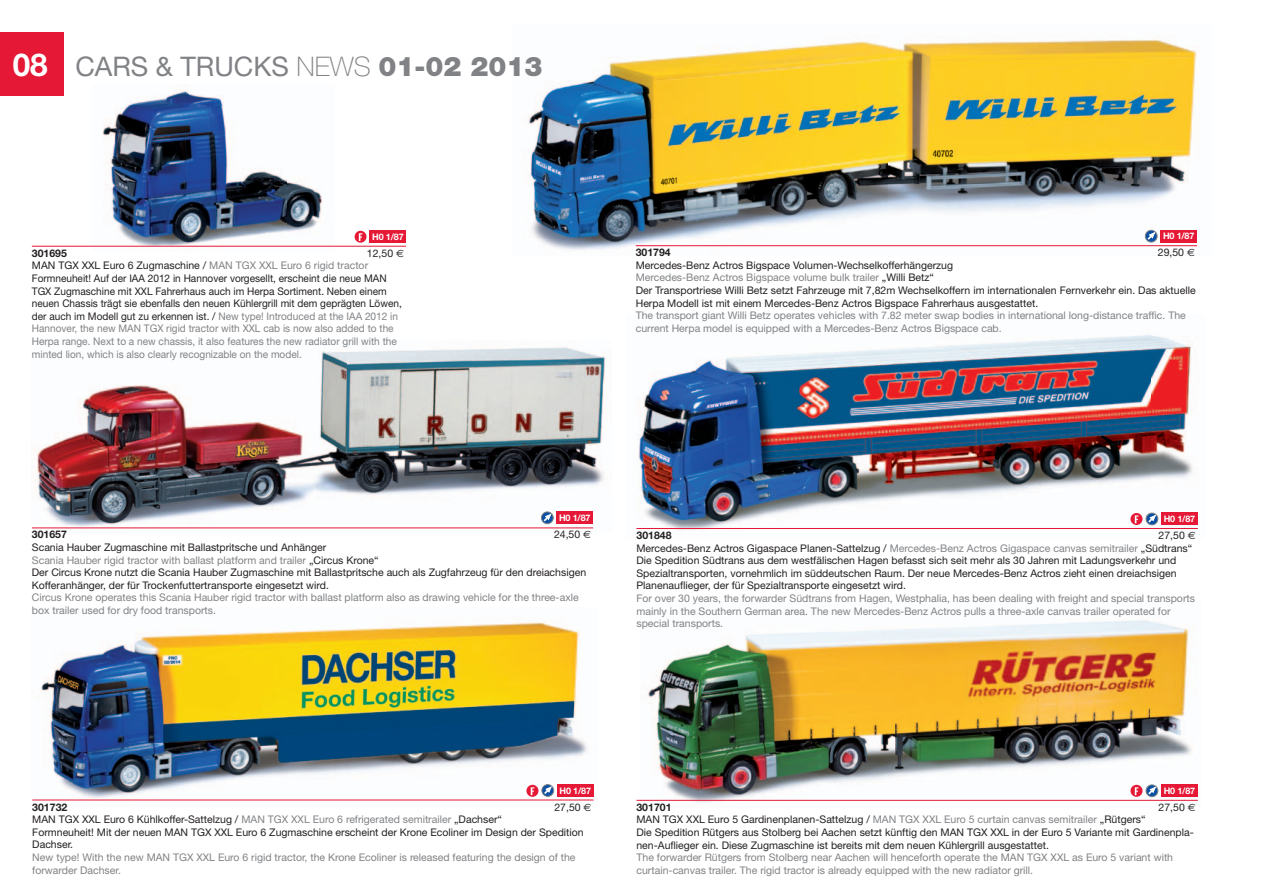
<style>
.page{position:relative;width:1263px;height:893px;background:#fff}
.page>*{position:absolute;margin:0;border:0;box-sizing:border-box;transform-origin:0 0}
.t1{font:700 31.5px "Helvetica Neue";color:#fff}
.t2{font:27px "Helvetica Neue";color:#808285}
.t3{font:10.5px/12.6px "Helvetica Neue";color:#231f20}
.t4{font:10.5px/12.6px "Helvetica Neue";color:#808285}
.t5{font:700 10.5px "Helvetica Neue";color:#231f20}
.t6{font:700 9px "Helvetica Neue";letter-spacing:-.02em;color:#fff}
.s1{font-weight:100}
.s2{font-weight:900}
.s3{font-family:"Euro Sans"}
.s4{color:#808285}
</style>
<div class="page">
<img style="left:32px;top:347px;width:574px;height:182px">
<img style="left:92px;top:91px;width:243px;height:155px">
<img style="left:528px;top:39px;width:670px;height:211px">
<img style="left:638px;top:335px;width:560px;height:195px">
<img style="left:32px;top:622px;width:562px;height:178px">
<img style="left:641px;top:620px;width:557px;height:183px">
<hr style="left:32px;top:528px;width:561px;height:1px;background:#e51836">
<hr style="left:32px;top:246px;width:374px;height:1px;background:#e51836">
<hr style="left:636px;top:245px;width:561px;height:1px;background:#e51836">
<hr style="left:636px;top:528px;width:562px;height:1px;background:#e51836">
<hr style="left:32px;top:800px;width:562px;height:1px;background:#e51836">
<hr style="left:636px;top:800px;width:562px;height:1px;background:#e51836">
<div style="left:0;top:32px;width:64px;height:64px;background:#e51836"></div>
<div style="left:370px;top:231px;width:36px;height:12px;background:#e51836"></div>
<svg style="left:355px;top:231px;width:11px;height:12px"></svg>
<svg style="left:359px;top:233px;width:3px;height:8px"></svg>
<div style="left:556px;top:512px;width:37px;height:12px;background:#e51836"></div>
<div style="left:541px;top:512px;width:12px;height:12px;border:1px solid #808285;border-radius:50%"></div>
<svg style="left:542px;top:514px;width:9px;height:9px"></svg>
<div style="left:1160px;top:230px;width:37px;height:12px;background:#e51836"></div>
<div style="left:1145px;top:230px;width:12px;height:12px;border:1px solid #808285;border-radius:50%"></div>
<svg style="left:1146px;top:232px;width:9px;height:10px"></svg>
<div style="left:1161px;top:513px;width:37px;height:12px;background:#e51836"></div>
<div style="left:1146px;top:513px;width:12px;height:12px;border:1px solid #808285;border-radius:50%"></div>
<svg style="left:1146px;top:515px;width:10px;height:9px"></svg>
<div style="left:557px;top:784px;width:37px;height:12px;background:#e51836"></div>
<svg style="left:542px;top:785px;width:12px;height:11px"></svg>
<div style="left:542px;top:784px;width:12px;height:12px;border:1px solid #808285;border-radius:50%"></div>
<svg style="left:542px;top:787px;width:9px;height:9px"></svg>
<div style="left:1161px;top:785px;width:37px;height:12px;background:#e51836"></div>
<div style="left:1146px;top:785px;width:12px;height:12px;border:1px solid #808285;border-radius:50%"></div>
<svg style="left:1146px;top:787px;width:10px;height:9px"></svg>
<svg style="left:1130px;top:513px;width:12px;height:12px"></svg>
<svg style="left:1135px;top:515px;width:3px;height:8px"></svg>
<svg style="left:1130px;top:785px;width:12px;height:12px"></svg>
<svg style="left:1135px;top:787px;width:3px;height:8px"></svg>
<svg style="left:526px;top:785px;width:12px;height:12px"></svg>
<svg style="left:531px;top:787px;width:3px;height:8px"></svg>
<h1 class="t1" style="left:13px;top:45px;width:37px">08</h1>
<h2 class="t2" style="left:75px;top:50px;width:469px">CARS &amp; TRUCKS <span class="s1">NEWS</span> <span class="s2">01-02 2013</span></h2>
<p class="t6" style="left:372px;top:231px;width:33px">H0 1/87</p>
<p class="t6" style="left:1163px;top:231px;width:33px">H0 1/87</p>
<p class="t3" style="left:32px;top:247px;width:374px;text-indent:335px">12,50 <span class="s3">€ </span>MAN TGX XXL Euro 6 Zugmaschine / <span class="s4">MAN TGX XXL Euro 6 rigid tractor </span>Formneuheit! Auf der IAA 2012 in Hannover vorgesellt, erscheint die neue MAN TGX Zugmaschine mit XXL Fahrerhaus auch im Herpa Sortiment. Neben einem neuen Chassis trägt sie ebenfalls den neuen Kühlergrill mit dem geprägten Löwen, der auch im Modell gut zu erkennen ist. / <span class="s4">New type! Introduced at the IAA 2012 in Hannover, the new MAN TGX rigid tractor with XXL cab is now also added to the Herpa range. Next to a new chassis, it also features the new radiator grill with the minted lion, which is also clearly recognizable on the model.</span></p>
<p class="t5" style="left:636px;top:246px;width:37px">301794</p>
<p class="t3" style="left:1158px;top:246px;width:39px">29,50 <span class="s3">€</span></p>
<p class="t5" style="left:32px;top:246px;width:37px">301695</p>
<p class="t3" style="left:636px;top:259px;width:561px">Mercedes-Benz Actros Bigspace Volumen-Wechselkofferhängerzug<br><span class="s4">Mercedes-Benz Actros Bigspace volume bulk trailer</span> „Willi Betz“<br>Der Transportriese Willi Betz setzt Fahrzeuge mit 7,82m Wechselkoffern im internationalen Fernverkehr ein. Das aktuelle Herpa Modell ist mit einem Mercedes-Benz Actros Bigspace Fahrerhaus ausgestattet.</p>
<p class="t4" style="left:636px;top:309px;width:552px">The transport giant Willi Betz operates vehicles with 7.82 meter swap bodies in international long-distance traffic. The current Herpa model is equipped with a Mercedes-Benz Actros Bigspace cab.</p>
<p class="t6" style="left:559px;top:512px;width:33px">H0 1/87</p>
<p class="t5" style="left:32px;top:528px;width:37px">301657</p>
<p class="t3" style="left:554px;top:528px;width:39px">24,50 <span class="s3">€</span></p>
<p class="t3" style="left:32px;top:541px;width:556px">Scania Hauber Zugmaschine mit Ballastpritsche und Anhänger<br><span class="s4">Scania Hauber rigid tractor with ballast platform and trailer</span> „Circus Krone“<br>Der Circus Krone nutzt die Scania Hauber Zugmaschine mit Ballastpritsche auch als Zugfahrzeug für den dreiachsigen Kofferanhänger, der für Trockenfuttertransporte eingesetzt wird.</p>
<p class="t4" style="left:32px;top:591px;width:548px">Circus Krone operates this Scania Hauber rigid tractor with ballast platform also as drawing vehicle for the three-axle box trailer used for dry food transports.</p>
<p class="t6" style="left:1164px;top:513px;width:33px">H0 1/87</p>
<p class="t5" style="left:636px;top:529px;width:37px">301848</p>
<p class="t3" style="left:636px;top:529px;width:561px;text-indent:522px">27,50 <span class="s3">€ </span>Mercedes-Benz Actros Gigaspace Planen-Sattelzug / <span class="s4">Mercedes-Benz Actros Gigaspace canvas semitrailer</span> „Südtrans“ Die Spedition Südtrans aus dem westfälischen Hagen befasst sich seit mehr als 30 Jahren mit Ladungsverkehr und Spezialtransporten, vornehmlich im süddeutschen Raum. Der neue Mercedes-Benz Actros zieht einen dreiachsigen Planenauflieger, der für Spezialtransporte eingesetzt wird.</p>
<p class="t4" style="left:636px;top:592px;width:560px">For over 30 years, the forwarder Südtrans from Hagen, Westphalia, has been dealing with freight and special transports mainly in the Southern German area. The new Mercedes-Benz Actros pulls a three-axle canvas trailer operated for special transports.</p>
<p class="t6" style="left:560px;top:785px;width:33px">H0 1/87</p>
<p class="t6" style="left:1164px;top:785px;width:33px">H0 1/87</p>
<p class="t5" style="left:32px;top:800px;width:37px">301732</p>
<p class="t3" style="left:554px;top:800px;width:39px">27,50 <span class="s3">€</span></p>
<p class="t3" style="left:32px;top:813px;width:553px">MAN TGX XXL Euro 6 Kühlkoffer-Sattelzug / <span class="s4">MAN TGX XXL Euro 6 refrigerated semitrailer</span> „Dachser“<br>Formneuheit! Mit der neuen MAN TGX XXL Euro 6 Zugmaschine erscheint der Krone Ecoliner im Design der Spedition<br>Dachser.</p>
<p class="t4" style="left:32px;top:851px;width:545px">New type! With the new MAN TGX XXL Euro 6 rigid tractor, the Krone Ecoliner is released featuring the design of the forwarder Dachser.</p>
<p class="t5" style="left:636px;top:801px;width:37px">301701</p>
<p class="t3" style="left:1158px;top:801px;width:39px">27,50 <span class="s3">€</span></p>
<p class="t3" style="left:636px;top:813px;width:559px">MAN TGX XXL Euro 5 Gardinenplanen-Sattelzug / <span class="s4">MAN TGX XXL Euro 5 curtain canvas semitrailer</span> „Rütgers“<br>Die Spedition Rütgers aus Stolberg bei Aachen setzt künftig den MAN TGX XXL in der Euro 5 Variante mit Gardinenpla&shy;nen-Auflieger ein. Diese Zugmaschine ist bereits mit dem neuen Kühlergrill ausgestattet.</p>
<p class="t4" style="left:636px;top:851px;width:538px">The forwarder Rütgers from Stolberg near Aachen will henceforth operate the MAN TGX XXL as Euro 5 variant with curtain-canvas trailer. The rigid tractor is already equipped with the new radiator grill.</p>
</div>
